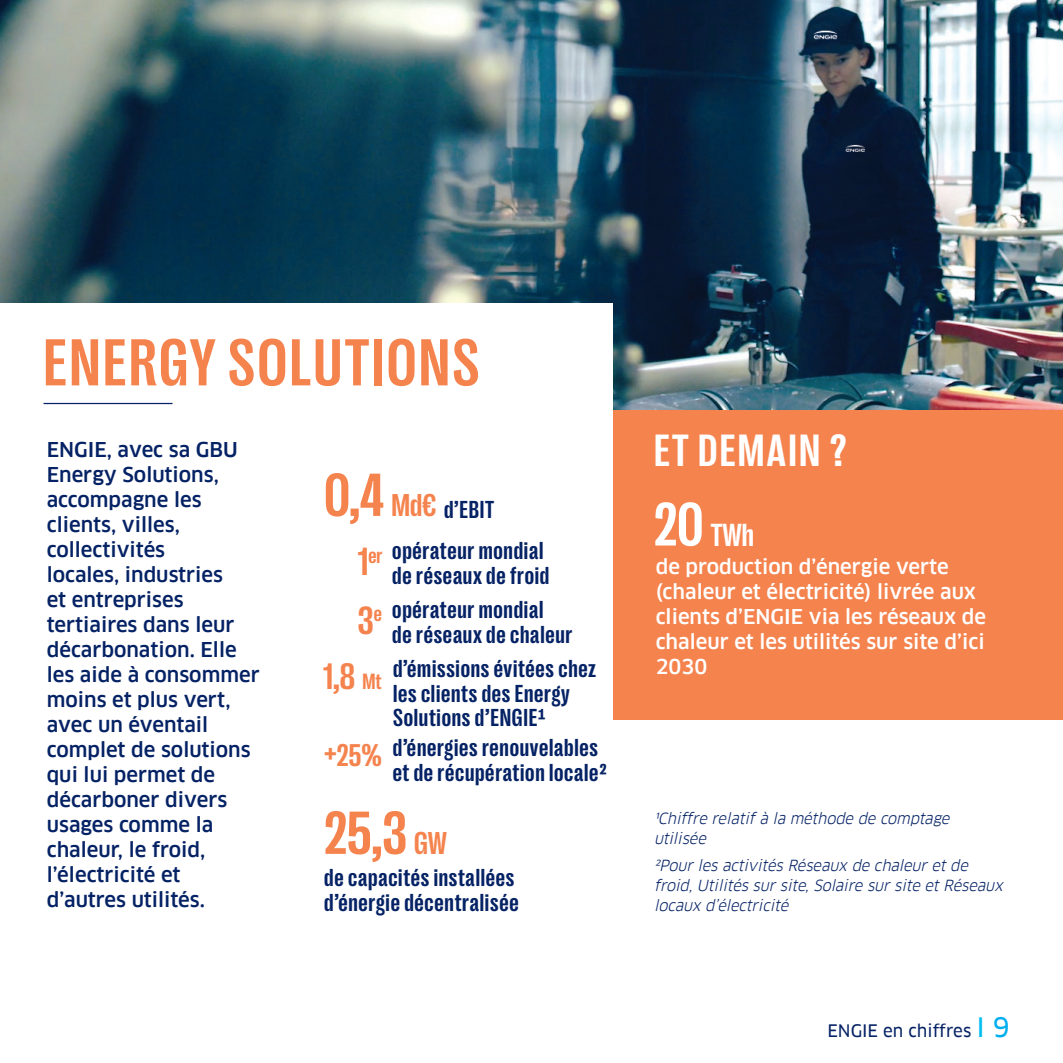
<style>
.page{position:relative;width:1063px;height:1063px;background:#fff}
.page>*{position:absolute;margin:0;border:0;box-sizing:border-box;transform-origin:0 0}
.t1{font:700 condensed 67.5px "Right Grotesk";letter-spacing:.04em;color:#f5834e}
.Texte_introduction{font:700 condensed 61.75px "Right Grotesk";color:#f5834e}
.Inter_titre{font:700 condensed 46px "Right Grotesk";letter-spacing:.05em;color:#fff}
.Texte_introduction-2{font:700 condensed 40px "Right Grotesk";color:#f5834e}
.Texte_introduction-3{font:700 condensed 37.5px "Right Grotesk";color:#f5834e}
.Texte_introduction-4{font:700 condensed 32.5px "Right Grotesk";color:#fff}
.Texte_introduction-5{font:700 condensed 32px "Right Grotesk";color:#f5834e}
.Texte_introduction-6{font:700 condensed 25px/24.8px "Right Grotesk";letter-spacing:.03em;color:#052265}
.Texte_introduction-7{font:700 condensed 21.75px "Right Grotesk";color:#f5834e}
.Texte_introduction-8{font:500 20px/25px "Clan Pro";color:#052265}
.Texte_introduction-9{font:500 20px/25px "Clan Pro";color:#fff}
.t2{font:17px "Clan Pro News";color:#052265}
.Texte_introduction-10{font:italic 15px/20px "Clan Pro";color:#052265}
.s1{font-size:32.25px}
.s2{font-size:40px}
.s3{font-size:22.5px}
.s4{font-size:35px}
.s5{font-size:62.5px}
.s6{font-size:26.25px;color:#04bdf2}
.s7{font-size:26.25px;color:#00aeef}
</style>
<div class="page">
<img style="left:0;top:0;width:1063px;height:410px">
<div style="left:613px;top:410px;width:450px;height:310px;background:#f5834e"></div>
<div style="left:0;top:303px;width:613px;height:734px;background:#fff"></div>
<hr style="left:44px;top:403px;width:129px;height:1px;background:#052265">
<p class="t1" style="left:44px;top:327px;width:437px">ENERGY SOLUTIONS</p>
<p class="Texte_introduction-8" style="left:47px;top:437px;width:214px">ENGIE, avec sa GBU<br>Energy Solutions, accompagne les clients, villes, collectivités<br>locales, industries<br>et entreprises tertiaires dans leur décarbonation. Elle les aide à consommer moins et plus vert, avec un éventail complet de solutions qui lui permet de décarboner divers usages comme la chaleur, le froid, l’électricité et d’autres utilités.</p>
<p class="Texte_introduction" style="left:324px;top:463px;width:114px">0,4 <span class="s1">Md€</span></p>
<p class="Texte_introduction-6" style="left:444px;top:497px;width:52px">d’EBIT</p>
<p class="Texte_introduction-6" style="left:392px;top:538px;width:159px">opérateur mondial de réseaux de froid</p>
<p class="Texte_introduction-6" style="left:392px;top:598px;width:182px">opérateur mondial<br>de réseaux de chaleur</p>
<p class="Texte_introduction-7" style="left:358px;top:544px;width:26px"><span class="s2">1</span>er</p>
<p class="Texte_introduction-2" style="left:358px;top:599px;width:25px">3<sup>e</sup></p>
<p class="Texte_introduction-3" style="left:323px;top:657px;width:60px">1,8 <span class="s3">Mt</span></p>
<p class="Texte_introduction-6" style="left:393px;top:656px;width:204px">d’émissions évitées chez les clients des Energy<br>Solutions d’ENGIE1</p>
<p class="Texte_introduction-5" style="left:324px;top:738px;width:59px"><span class="s4">+</span>25%</p>
<p class="Texte_introduction-6" style="left:393px;top:736px;width:207px">d’énergies renouvelables</p>
<p class="Texte_introduction-6" style="left:393px;top:760px;width:215px">et de récupération locale2</p>
<p class="Texte_introduction" style="left:324px;top:801px;width:124px">25,3 <span class="s1">GW</span></p>
<p class="Texte_introduction-6" style="left:324px;top:865px;width:196px">de capacités installées d’énergie décentralisée</p>
<p class="Inter_titre" style="left:654px;top:427px;width:194px">ET DEMAIN ?</p>
<p class="Texte_introduction-4" style="left:654px;top:518px;width:102px"><span class="s5">20</span> TWh</p>
<p class="Texte_introduction-9" style="left:656px;top:555px;width:332px">de production d’énergie verte (chaleur et électricité) livrée aux clients d’ENGIE via les réseaux de chaleur et les utilités sur site d’ici<br>2030</p>
<p class="Texte_introduction-10" style="left:654px;top:808px;width:301px">1Chiffre relatifà la méthode de comptage utilisée</p>
<p class="Texte_introduction-10" style="left:654px;top:855px;width:354px">2PourlesactivitésRéseaux de chaleuretde froid,Utilitéssursite,Solaire sursite etRéseaux locaux d’électricité</p>
<p class="t2" style="left:827px;top:1020px;width:184px">ENGIE en chiffres <span class="s6">I</span> <span class="s7">9</span></p>
</div>
